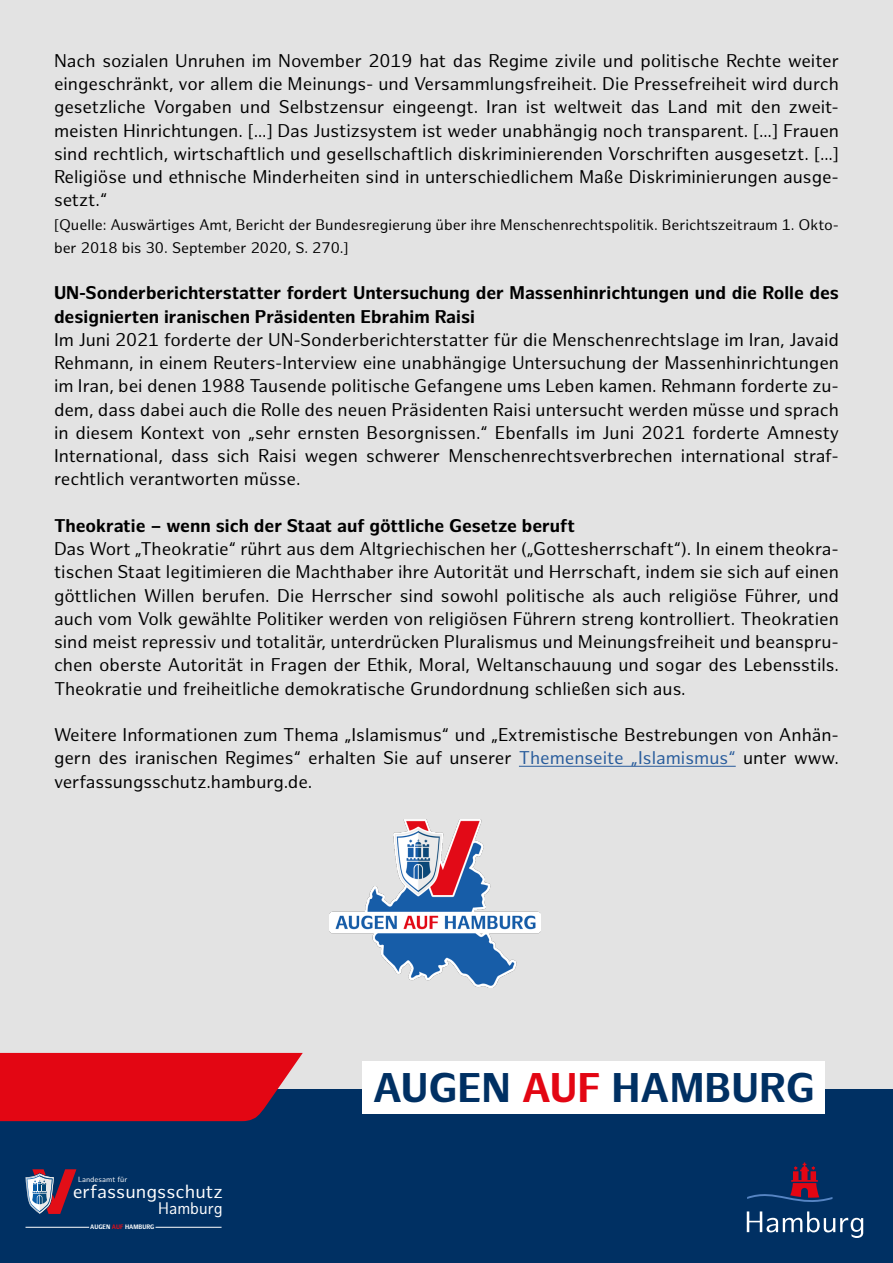
<style>
.page{position:relative;width:893px;height:1263px;background:#fff}
.page>*{position:absolute;margin:0;border:0;box-sizing:border-box;transform-origin:0 0}
.t1{font:700 40.5px "Hamburg Sans";color:#003063}
.t2{font:18.6px "Hamburg Sans";color:#fff}
.Fließtext_Hamburg_Sa{font:18px/23.2px "Hamburg Sans";color:#000;text-align:justify}
.Fließtext_Hamburg_Sa-2{font:700 18px/23.2px "Hamburg Sans";color:#000}
.t3{font:16.35px "Hamburg Sans";color:#fff;scale:.93 1}
.Fließtext_Hamburg_Sa-3{font:15px/23.2px "Hamburg Sans";color:#000}
.t4{font:7.35px "Hamburg Sans";color:#fff}
.t5{font:700 6.3px "Hamburg Sans";color:#fff;scale:.93 1}
.s1{color:#275b9b}
.s2{color:#e20e17}
.s3{color:#e30613}
</style>
<div class="page">
<div style="left:0;top:1px;width:893px;height:1153px;background:#e3e3e3"></div>
<div style="left:0;top:1088px;width:893px;height:175px;background:#003063"></div>
<svg style="left:0;top:1053px;width:303px;height:68px;background:#d50d1c"></svg>
<svg style="left:747px;top:1162px;width:85px;height:40px"></svg>
<svg style="left:747px;top:1211px;width:116px;height:27px"></svg>
<div style="left:363px;top:1061px;width:462px;height:52px;background:#fff"></div>
<svg style="left:26px;top:1169px;width:50px;height:45px"></svg>
<hr style="left:26px;top:1227px;width:63px;height:1px;background:#fff">
<hr style="left:155px;top:1227px;width:67px;height:1px;background:#fff">
<hr style="left:519px;top:766px;width:217px;height:1px;background:#275b9b">
<img style="left:330px;top:819px;width:211px;height:169px">
<p class="Fließtext_Hamburg_Sa" style="left:54px;top:50px;width:786px">Nach sozialen Unruhen im November 2019 hat das Regime zivile und politische Rechte weiter eingeschränkt, vor allem die Meinungs- und Versammlungsfreiheit. Die Pressefreiheit wird durch gesetzliche Vorgaben und Selbstzensur eingeengt. Iran ist weltweit das Land mit den zweit&shy;meisten Hinrichtungen. […] Das Justizsystem ist weder unabhängig noch transparent. […] Frauen sind rechtlich, wirtschaftlich und gesellschaftlich diskriminierenden Vorschriften ausgesetzt. […] Religiöse und ethnische Minderheiten sind in unterschiedlichem Maße Diskriminierungen ausge&shy;setzt.“</p>
<p class="Fließtext_Hamburg_Sa-3" style="left:54px;top:213px;width:786px">[Quelle: Auswärtiges Amt, Bericht der Bundesregierung über ihre Menschenrechtspolitik. Berichtszeitraum 1. Okto&shy;ber 2018 bis 30. September 2020, S. 270.]</p>
<p class="Fließtext_Hamburg_Sa-2" style="left:54px;top:282px;width:786px">UN-Sonderberichterstatter fordert Untersuchung der Massenhinrichtungen und die Rolle des designierten iranischen Präsidenten Ebrahim Raisi</p>
<p class="Fließtext_Hamburg_Sa" style="left:54px;top:329px;width:786px">Im Juni 2021 forderte der UN-Sonderberichterstatter für die Menschenrechtslage im Iran, Javaid Rehmann, in einem Reuters-Interview eine unabhängige Untersuchung der Massenhinrichtungen im Iran, bei denen 1988 Tausende politische Gefangene ums Leben kamen. Rehmann forderte zu&shy;dem, dass dabei auch die Rolle des neuen Präsidenten Raisi untersucht werden müsse und sprach in diesem Kontext von „sehr ernsten Besorgnissen.“ Ebenfalls im Juni 2021 forderte Amnesty International, dass sich Raisi wegen schwerer Menschenrechtsverbrechen international straf&shy;rechtlich verantworten müsse.</p>
<p class="Fließtext_Hamburg_Sa-2" style="left:54px;top:515px;width:523px">Theokratie – wenn sich der Staat auf göttliche Gesetze beruft</p>
<p class="Fließtext_Hamburg_Sa" style="left:54px;top:538px;width:786px">Das Wort „Theokratie“ rührt aus dem Altgriechischen her („Gottesherrschaft“). In einem theokra&shy;tischen Staat legitimieren die Machthaber ihre Autorität und Herrschaft, indem sie sich auf einen göttlichen Willen berufen. Die Herrscher sind sowohl politische als auch religiöse Führer, und auch vom Volk gewählte Politiker werden von religiösen Führern streng kontrolliert. Theokratien sind meist repressiv und totalitär, unterdrücken Pluralismus und Meinungsfreiheit und beanspru&shy;chen oberste Autorität in Fragen der Ethik, Moral, Weltanschauung und sogar des Lebensstils.<br>Theokratie und freiheitliche demokratische Grundordnung schließen sich aus.</p>
<p class="Fließtext_Hamburg_Sa" style="left:54px;top:724px;width:786px">Weitere Informationen zum Thema „Islamismus“ und „Extremistische Bestrebungen von Anhän&shy;gern des iranischen Regimes“ erhalten Sie auf unserer <span class="s1">Themenseite „Islamismus“</span> unter www. verfassungsschutz.hamburg.de.</p>
<p class="t4" style="left:78px;top:1175px;width:51px">Landesamt für</p>
<p class="t2" style="left:73px;top:1181px;width:152px">erfassungsschutz</p>
<p class="t3" style="left:158px;top:1198px;width:71px">Hamburg</p>
<p class="t5" style="left:90px;top:1223px;width:71px">AUGEN <span class="s2">AUF</span> HAMBURG</p>
<h1 class="t1" style="left:373px;top:1064px;width:443px">AUGEN <span class="s3">AUF</span> HAMBURG</h1>
</div>
